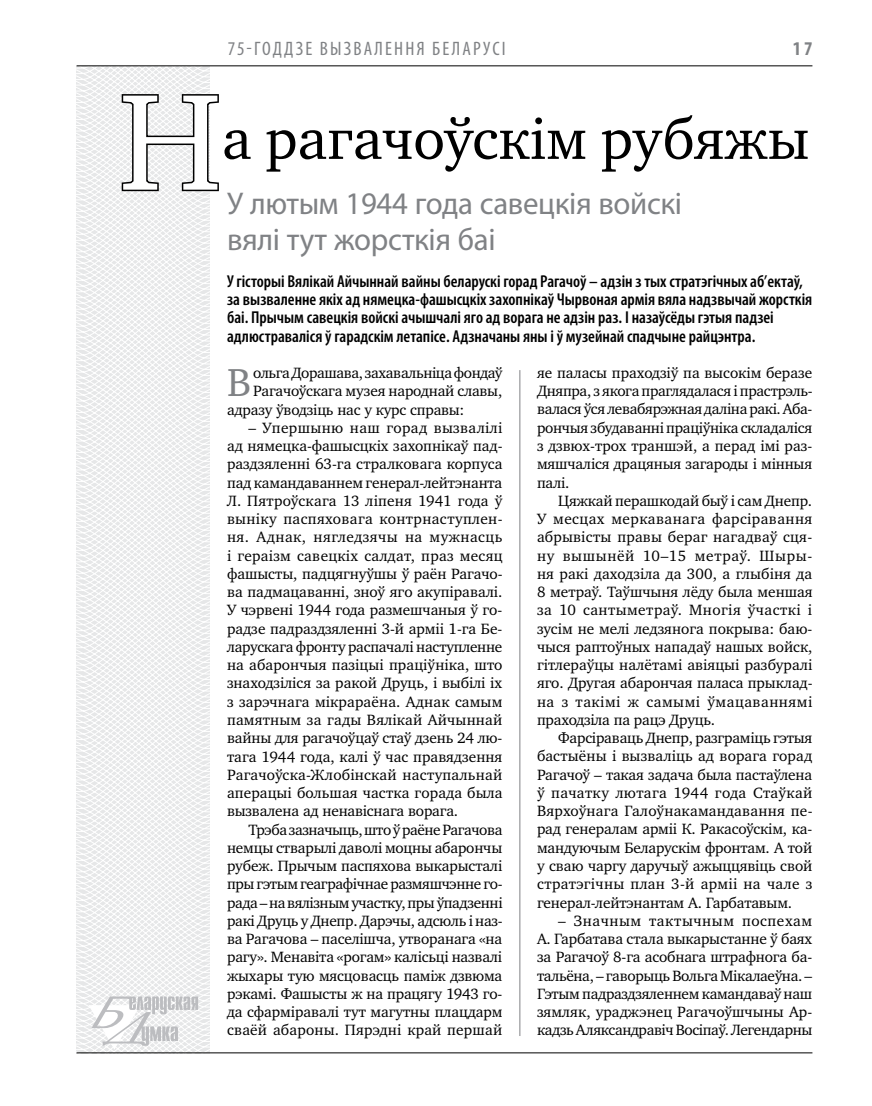
<style>
.page{position:relative;width:872px;height:1106px;background:#fff}
.page>*{position:absolute;margin:0;border:0;box-sizing:border-box;transform-origin:0 0}
.t1{font:140.1px "Charter C";color:#fff}
.t2{font:58.5px "Charter C";color:#000}
.t3{font:40.05px "Charter C";color:#808285}
.t4{font:31.5px/36.5px "Myriad Pro";letter-spacing:-.01em;color:#808285}
.t5{font:condensed 19.5px "Myriad Pro";letter-spacing:.11em;color:#808285}
.t6{font:700 condensed 19.5px "Myriad Pro";color:#808285}
.t7{font:600 condensed 17.25px/18.3px "Myriad Pro";color:#000}
.t8{font:15.3px/18.3px "Charter C";letter-spacing:-.01em;color:#000;text-align:justify}
</style>
<div class="page">
<svg style="left:76px;top:65px;width:192px;height:989px"></svg>
<svg style="left:89px;top:996px;width:109px;height:53px"></svg>
<hr style="left:519px;top:370px;width:1px;height:666px;background:#808285">
<svg style="left:120px;top:93px;width:100px;height:100px"></svg>
<hr style="left:77px;top:65px;width:735px;height:1px;background:#000">
<hr style="left:77px;top:1052px;width:735px;height:1px;background:#000">
<p class="t5" style="left:228px;top:37px;width:279px">75-годдзе вызвалення Беларусі</p>
<p class="t6" style="left:793px;top:37px;width:21px">17</p>
<h1 class="t1" style="left:119px;top:65px;width:105px">Н</h1>
<h2 class="t2" style="left:222px;top:107px;width:589px">а рагачоўскім рубяжы</h2>
<h3 class="t4" style="left:227px;top:184px;width:456px">У лютым 1944 года савецкія войскі вялі тут жорсткія баі</h3>
<p class="t7" style="left:227px;top:271px;width:587px">У гісторыі Вялікай Айчыннай вайны беларускі горад Рагачоў – адзін з тых стратэгічных аб’ектаў, за вызваленне якіх ад нямецка-фашысцкіх захопнікаў Чырвоная армія вяла надзвычай жорсткія баі. Прычым савецкія войскі ачышчалі яго ад ворага не адзін раз. І назаўсёды гэтыя падзеі адлюстраваліся ў гарадскім летапісе. Адзначаны яны і ў музейнай спадчыне райцэнтра.</p>
<h3 class="t3" style="left:227px;top:360px;width:26px">В</h3>
<p class="t8" style="left:253px;top:364px;width:251px">ольга Дорашава, захавальніца фондаў</p>
<p class="t8" style="left:253px;top:382px;width:251px">Рагачоўскага музея народнай славы,</p>
<p class="t8" style="left:227px;top:400px;width:239px">адразу ўводзіць нас у курс справы:</p>
<p class="t8" style="left:227px;top:418px;width:277px;text-indent:21px">– Упершыню наш горад вызвалілі ад нямецка-фашысцкіх захопнікаў пад&shy;раздзяленні 63-га стралковага корпуса пад камандаваннем генерал-лейтэнанта Л. Пятроўскага 13 ліпеня 1941 года ў выніку паспяховага контрнаступлен&shy;ня. Аднак, нягледзячы на мужнасць і гераізм савецкіх салдат, праз месяц фашысты, падцягнуўшы ў раён Рагачо&shy;ва падмацаванні, зноў яго акупіравалі.<br>У чэрвені 1944 года размешчаныя ў го&shy;радзе падраздзяленні 3-й арміі 1-га Бе&shy;ларускага фронту распачалі наступленне на абарончыя пазіцыі праціўніка, што знаходзіліся за ракой Друць, і выбілі іх з зарэчнага мікрараёна. Аднак самым памятным за гады Вялікай Айчыннай вайны для рагачоўцаў стаў дзень 24 лю&shy;тага 1944 года, калі ў час правядзення Рагачоўска-Жлобінскай наступальнай аперацыі большая частка горада была вызвалена ад ненавіснага ворага.</p>
<p class="t8" style="left:227px;top:820px;width:277px;text-indent:21px">Трэба зазначыць, што ў раёне Рагачова немцы стварылі даволі моцны абарончы рубеж. Прычым паспяхова выкарысталі пры гэтым геаграфічнае размяшчэнне го&shy;рада – на вялізным участку, пры ўпадзенні ракі Друць у Днепр. Дарэчы, адсюль і наз&shy;ва Рагачова – паселішча, утворанага «на рагу». Менавіта «рогам» калісьці назвалі жыхары тую мясцовасць паміж дзвюма рэкамі. Фашысты ж на працягу 1943 го&shy;да сфарміравалі тут магутны плацдарм сваёй абароны. Пярэдні край першай</p>
<p class="t8" style="left:537px;top:364px;width:277px">яе паласы праходзіў па высокім беразе Дняпра, з якога праглядалася і прастрэль&shy;валася ўся левабярэжная даліна ракі. Аба&shy;рончыя збудаванні праціўніка складаліся з дзвюх-трох траншэй, а перад імі раз&shy;мяшчаліся драцяныя загароды і мінныя палі.</p>
<p class="t8" style="left:537px;top:491px;width:277px;text-indent:21px">Цяжкай перашкодай быў і сам Днепр.<br>У месцах меркаванага фарсіравання абрывісты правы бераг нагадваў сця&shy;ну вышынёй 10–15 метраў. Шыры&shy;ня ракі даходзіла да 300, а глыбіня да 8 метраў. Таўшчыня лёду была меншая за 10 сантыметраў. Многія ўчасткі і зусім не мелі ледзянога покрыва: баю&shy;чыся раптоўных нападаў нашых войск, гітлераўцы налётамі авіяцыі разбуралі яго. Другая абарончая паласа прыклад&shy;на з такімі ж самымі ўмацаваннямі праходзіла па рацэ Друць.</p>
<p class="t8" style="left:537px;top:729px;width:277px;text-indent:21px">Фарсіраваць Днепр, разграміць гэтыя бастыёны і вызваліць ад ворага горад Рагачоў – такая задача была пастаўлена ў пачатку лютага 1944 года Стаўкай Вярхоўнага Галоўнакамандавання пе&shy;рад генералам арміі К. Ракасоўскім, ка&shy;мандуючым Беларускім фронтам. А той у сваю чаргу даручыў ажыццявіць свой стратэгічны план 3-й арміі на чале з генерал-лейтэнантам А. Гарбатавым.</p>
<p class="t8" style="left:537px;top:911px;width:277px;text-indent:21px">– Значным тактычным поспехам А. Гарбатава стала выкарыстанне ў баях за Рагачоў 8-га асобнага штрафнога ба&shy;тальёна, – гаворыць Вольга Мікалаеўна. – Гэтым падраздзяленнем камандаваў наш зямляк, ураджэнец Рагачоўшчыны Ар&shy;кадзь Аляксандравіч Восіпаў. Легендарны</p>
</div>
